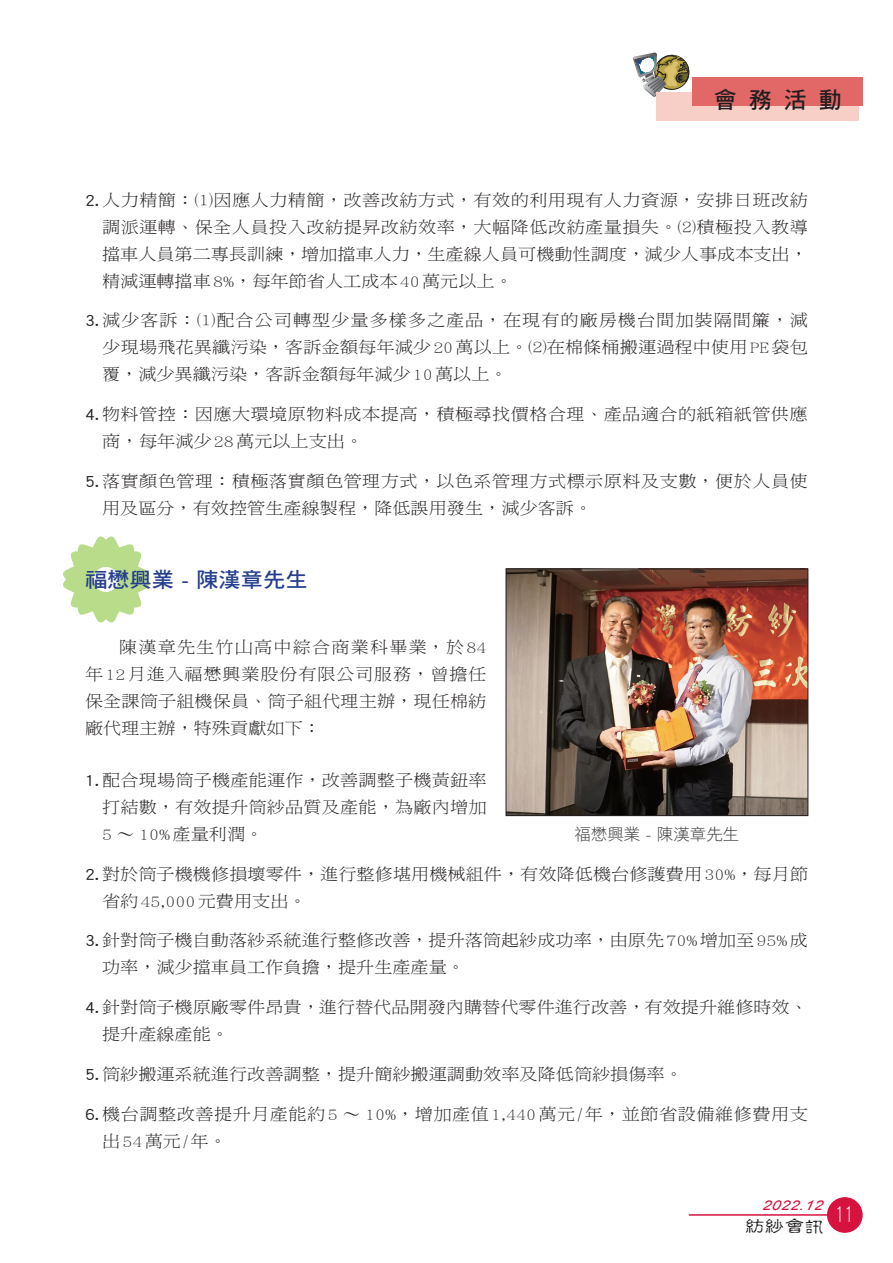
<style>
.page{position:relative;width:893px;height:1263px;background:#fff}
.page>*{position:absolute;margin:0;border:0;box-sizing:border-box;transform-origin:0 0}
.t1{font:23.1px "DF Hei Std W7";color:#231f20}
.大標{font:21px "DF Hei Std W7";color:#253f8e;scale:1.06 1}
.小標{font:16.5px/27px "DF Ming Std W3";color:#231f20;scale:1.1 1}
.小標-2{font:16.5px/27px "DF Ming Std W3";letter-spacing:.025em;color:#231f20;scale:1.1 1}
.內文{font:16.5px/27px "DF Ming Std W3";letter-spacing:.005em;color:#231f20;text-align:justify;scale:1.1 1}
.小標-3{font:16.5px/27px "DF Ming Std W3";letter-spacing:.03em;color:#231f20;scale:1.1 1}
.表{font:16.5px "DF Hei Std W3";color:#413f3f}
.t2{font:16.5px "DF Gu Yin Std W5";color:#231f20;scale:1.2 1}
.t3{font:italic 13.5px "Arial";color:#d7123e;scale:1.2 1}
.s1{font-family:"DF Hei Std W5"}
</style>
<div class="page">
<img style="left:508px;top:571px;width:298px;height:243px">
<div style="left:506px;top:569px;width:302px;height:247px;border:1px solid #231f20"></div>
<svg style="left:63px;top:536px;width:86px;height:87px"></svg>
<div style="left:93px;top:567px;width:25px;height:25px;background:#fff;border-radius:50%"></div>
<hr style="left:689px;top:1214px;width:143px;height:2px;background:#d7123e">
<div style="left:828px;top:1198px;width:34px;height:34px;background:#d7123e;border-radius:50%"></div>
<div style="left:827px;top:1197px;width:36px;height:36px;border:2px solid #d7123e;border-radius:50%"></div>
<svg style="left:633px;top:52px;width:56px;height:45px"></svg>
<div style="left:656px;top:92px;width:203px;height:29px;background:#f7cfc7"></div>
<div style="left:692px;top:77px;width:171px;height:29px;background:#e26867"></div>
<h1 class="t1" style="left:714px;top:87px;width:129px">會 務 活 動</h1>
<p class="小標" style="left:102px;top:186px;width:643px;text-align:justify;text-indent:-17px"><span class="s1">2.</span> 人力精簡：⑴因應人力精簡，改善改紡方式，有效的利用現有人力資源，安排日班改紡調派運轉、保全人員投入改紡提昇改紡效率，大幅降低改紡產量損失。⑵積極投入教導擋車人員第二專長訓練，增加擋車人力，生產線人員可機動性調度，減少人事成本支出，精減運轉擋車8%，每年節省人工成本40萬元以上。</p>
<p class="小標" style="left:102px;top:307px;width:643px;text-align:justify;text-indent:-17px"><span class="s1">3.</span> 減少客訴：⑴配合公司轉型少量多樣多之產品，在現有的廠房機台間加裝隔間簾，減少現場飛花異纖污染，客訴金額每年減少20萬以上。⑵在棉條桶搬運過程中使用PE袋包覆，減少異纖污染，客訴金額每年減少10萬以上。</p>
<p class="小標-2" style="left:102px;top:400px;width:643px;text-indent:-17px"><span class="s1">4.</span> 物料管控：因應大環境原物料成本提高，積極尋找價格合理、產品適合的紙箱紙管供應商，每年減少28萬元以上支出。</p>
<p class="小標-2" style="left:102px;top:467px;width:643px;text-indent:-17px"><span class="s1">5.</span> 落實顏色管理：積極落實顏色管理方式，以色系管理方式標示原料及支數，便於人員使用及區分，有效控管生產線製程，降低誤用發生，減少客訴。</p>
<p class="大標" style="left:85px;top:568px;width:211px">福懋興業 - 陳漢章先生</p>
<p class="內文" style="left:85px;top:633px;width:367px;text-indent:34px">陳漢章先生竹山高中綜合商業科畢業，於84年12月進入福懋興業股份有限公司服務，曾擔任保全課筒子組機保員、筒子組代理主辦，現任棉紡廠代理主辦，特殊貢獻如下：</p>
<p class="小標" style="left:102px;top:766px;width:351px;text-align:justify;text-indent:-17px"><span class="s1">1.</span> 配合現場筒子機產能運作，改善調整子機黃鈕率打結數，有效提升筒紗品質及產能，為廠內增加5 ～ 10%產量利潤。</p>
<p class="表" style="left:574px;top:825px;width:166px">福懋興業 - 陳漢章先生</p>
<p class="小標" style="left:102px;top:860px;width:643px;text-indent:-17px"><span class="s1">2.</span> 對於筒子機機修損壞零件，進行整修堪用機械組件，有效降低機台修護費用30%，每月節省約45,000元費用支出。</p>
<p class="小標" style="left:102px;top:927px;width:643px;text-indent:-17px"><span class="s1">3.</span> 針對筒子機自動落紗系統進行整修改善，提升落筒起紗成功率，由原先70%增加至95%成功率，減少擋車員工作負擔，提升生產產量。</p>
<p class="小標" style="left:102px;top:993px;width:643px;text-indent:-17px"><span class="s1">4.</span> 針對筒子機原廠零件昂貴，進行替代品開發內購替代零件進行改善，有效提升維修時效、提升產線產能。</p>
<p class="小標" style="left:85px;top:1060px;width:545px"><span class="s1">5.</span> 筒紗搬運系統進行改善調整，提升簡紗搬運調動效率及降低筒紗損傷率。</p>
<p class="小標-3" style="left:102px;top:1100px;width:643px;text-indent:-17px"><span class="s1">6.</span> 機台調整改善提升月產能約5 ～ 10%，增加產值1,440萬元/年，並節省設備維修費用支出54萬元/年。</p>
<p class="t3" style="left:762px;top:1197px;width:55px">2022.12</p>
<p class="t2" style="left:745px;top:1217px;width:92px">紡紗會訊 <sup>11</sup></p>
</div>
